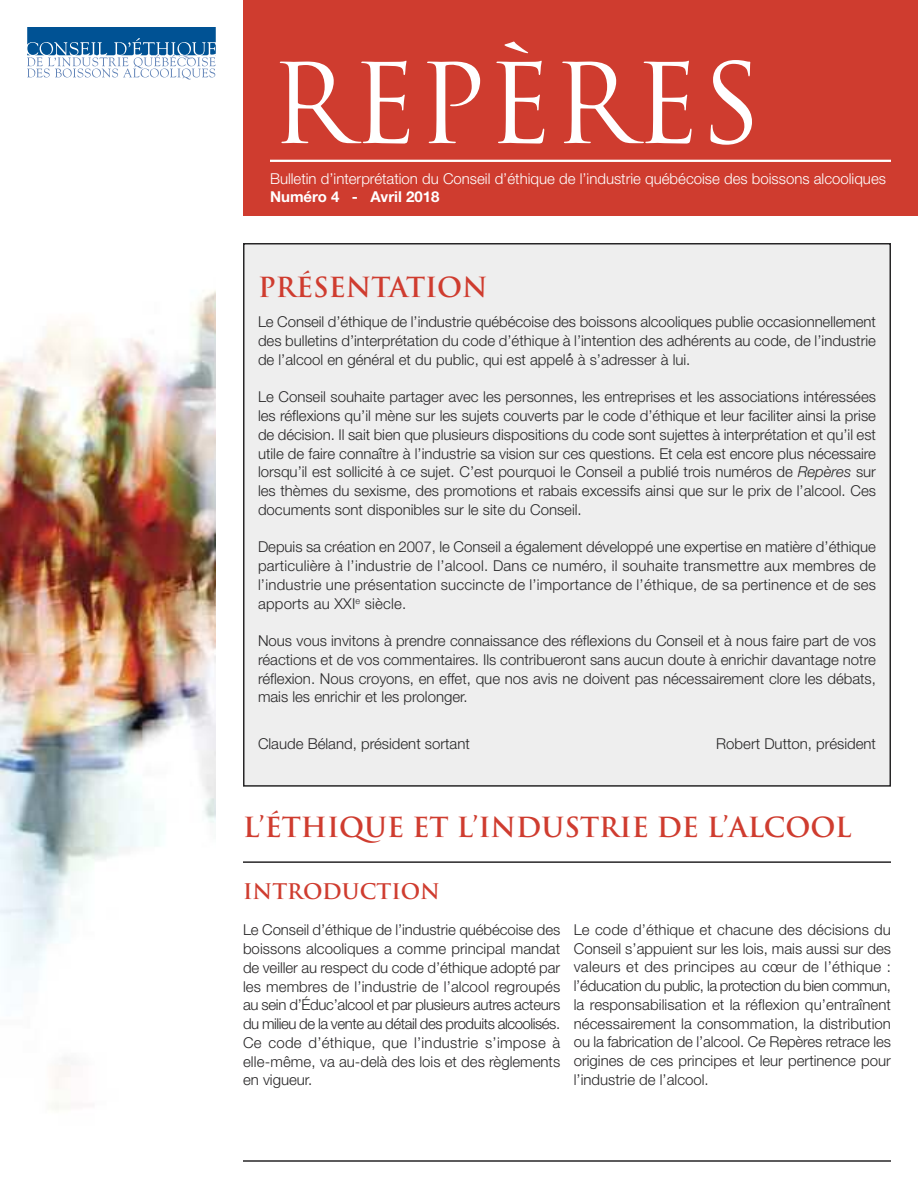
<style>
.page{position:relative;width:918px;height:1188px;background:#fff}
.page>*{position:absolute;margin:0;border:0;box-sizing:border-box;transform-origin:0 0}
.t1{font:108px "Trajan";color:#fff}
.t2{font:700 27px "Trajan";color:#cf3c2f}
.t3{font:700 21px "Trajan";color:#cf3c2f}
.t4{font:300 15px/18.8px "Helvetica Neue LT Std";color:#272627;text-align:justify}
.t5{font:300 15px "Helvetica Neue LT Std";color:#fff}
.t6{font:700 15px "Helvetica Neue LT Std";color:#fff}
.s1{font-family:"Lucida Grande";font-weight:400}
.s2{font-style:italic}
</style>
<div class="page">
<div style="left:243px;top:0;width:675px;height:216px;background:#cf3c2f"></div>
<img style="left:0;top:290px;width:216px;height:820px">
<hr style="left:270px;top:160px;width:621px;height:2px;background:#fff">
<svg style="left:27px;top:27px;width:189px;height:53px"></svg>
<hr style="left:243px;top:1160px;width:648px;height:2px;background:#272627">
<div style="left:244px;top:244px;width:646px;height:542px;background:#eee"></div>
<div style="left:243px;top:243px;width:648px;height:544px;border:2px solid #272627"></div>
<hr style="left:243px;top:861px;width:648px;height:2px;background:#272627">
<h1 class="t1" style="left:270px;top:42px;width:493px">REPÈRES</h1>
<p class="t5" style="left:270px;top:173px;width:618px">Bulletin d’interprétation du Conseil d’éthique de l’industrie québécoise des boissons alcooliques</p>
<p class="t6" style="left:270px;top:191px;width:171px">Numéro 4 - Avril 2018</p>
<h2 class="t2" style="left:258px;top:272px;width:231px">PRÉSENTATION</h2>
<p class="t4" style="left:258px;top:314px;width:620px">Le Conseil d’éthique de l’industrie québécoise des boissons alcooliques publie occasionnellement des bulletins d’interprétation du code d’éthique à l’intention des adhérents au code, de l’industrie de l’alcool en général et du public, qui est appelé<span class="s1">́</span>à s’adresser à lui.</p>
<p class="t4" style="left:258px;top:389px;width:620px">Le Conseil souhaite partager avec les personnes, les entreprises et les associations intéressées les réflexions qu’il mène sur les sujets couverts par le code d’éthique et leur faciliter ainsi la prise de décision. Il sait bien que plusieurs dispositions du code sont sujettes à interprétation et qu’il est utile de faire connaître à l’industrie sa vision sur ces questions. Et cela est encore plus nécessaire lorsqu’il est sollicité à ce sujet. C’est pourquoi le Conseil a publié trois numéros de <span class="s2">Repères</span> sur les thèmes du sexisme, des promotions et rabais excessifs ainsi que sur le prix de l’alcool. Ces documents sont disponibles sur le site du Conseil.</p>
<p class="t4" style="left:258px;top:539px;width:620px">Depuis sa création en 2007, le Conseil a également développé une expertise en matière d’éthique particulière à l’industrie de l’alcool. Dans ce numéro, il souhaite transmettre aux membres de l’industrie une présentation succincte de l’importance de l’éthique, de sa pertinence et de ses apports au XXI<sup>e</sup> siècle.</p>
<p class="t4" style="left:258px;top:633px;width:620px">Nous vous invitons à prendre connaissance des réflexions du Conseil et à nous faire part de vos réactions et de vos commentaires. Ils contribueront sans aucun doute à enrichir davantage notre réflexion. Nous croyons, en effet, que nos avis ne doivent pas nécessairement clore les débats, mais les enrichir et les prolonger.</p>
<p class="t4" style="left:258px;top:736px;width:213px">Claude Béland, président sortant</p>
<p class="t4" style="left:716px;top:736px;width:161px">Robert Dutton, président</p>
<h2 class="t2" style="left:243px;top:812px;width:610px">L’ÉTHIQUE ET L’INDUSTRIE DE L’ALCOOL</h2>
<h3 class="t3" style="left:243px;top:879px;width:198px">INTRODUCTION</h3>
<p class="t4" style="left:243px;top:922px;width:319px">Le Conseil d’éthique de l’industrie québécoise des boissons alcooliques a comme principal mandat de veiller au respect du code d’éthique adopté par les membres de l’industrie de l’alcool regroupés au sein d’Éduc’alcool et par plusieurs autres acteurs du milieu de la vente au détail des produits alcoolisés.<br>Ce code d’éthique, que l’industrie s’impose à elle-même, va au-delà des lois et des règlements en vigueur.</p>
<p class="t4" style="left:574px;top:922px;width:319px">Le code d’éthique et chacune des décisions du Conseil s’appuient sur les lois, mais aussi sur des valeurs et des principes au cœur de l’éthique : l’éducation du public, la protection du bien commun, la responsabilisation et la réflexion qu’entraînent nécessairement la consommation, la distribution ou la fabrication de l’alcool. Ce Repères retrace les origines de ces principes et leur pertinence pour l’industrie de l’alcool.</p>
</div>
